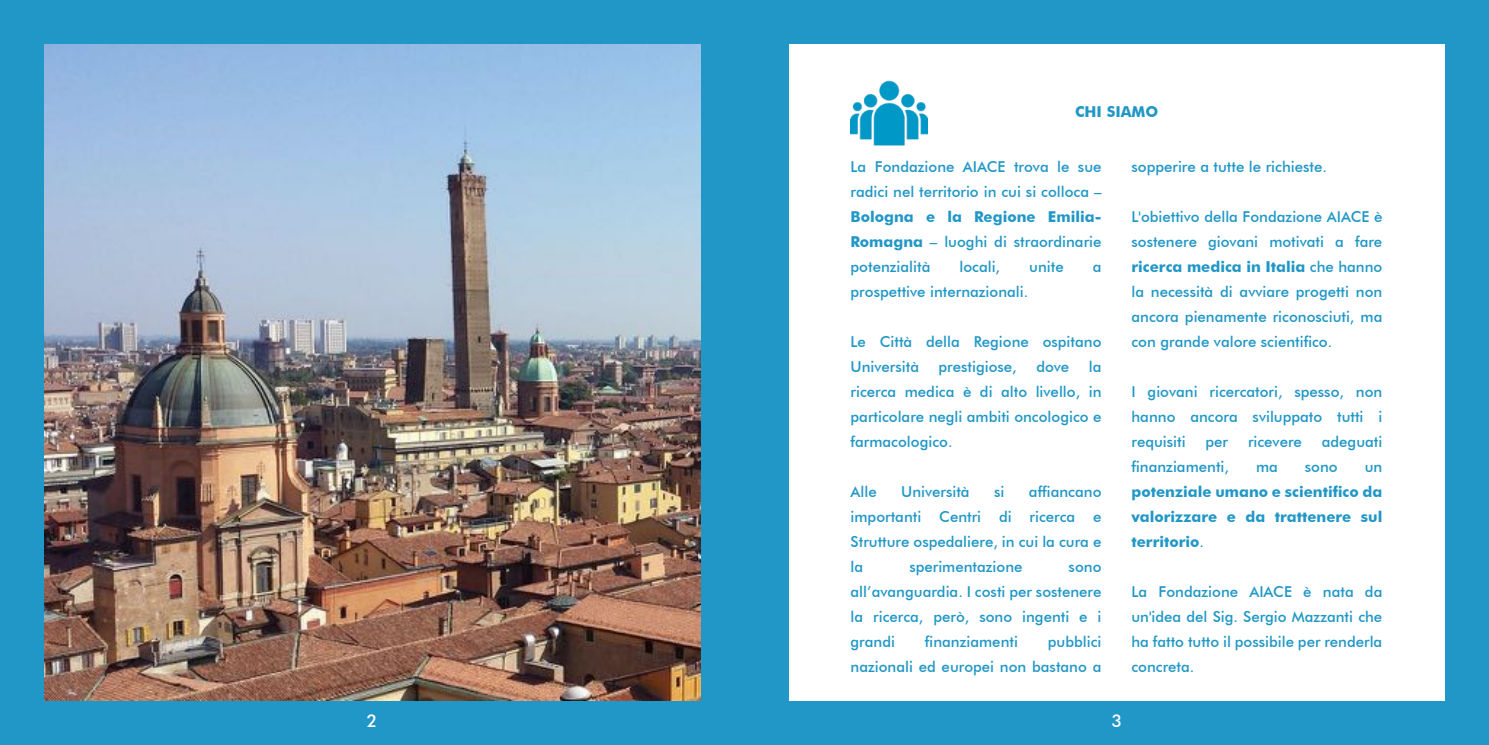
<style>
.page{position:relative;width:1489px;height:745px;background:#fff}
.page>*{position:absolute;margin:0;border:0;box-sizing:border-box;transform-origin:0 0}
.t1{font:500 17.5px "Futura BT";color:#fff}
.t2{font:500 15px/25px "Futura BT";color:#2097c6;text-align:justify}
.t3{font:700 15px/25px "Futura BT";color:#2097c6;text-align:justify}
.s1{font-weight:700}
.s2{font-weight:500}
</style>
<div class="page">
<div style="left:0;top:0;width:744px;height:744px;background:#2097c6"></div>
<div style="left:744px;top:0;width:744px;height:744px;background:#2097c6"></div>
<div style="left:789px;top:44px;width:655px;height:656px;background:#fff"></div>
<img style="left:850px;top:80px;width:77px;height:66px">
<img style="left:44px;top:44px;width:656px;height:656px">
<p class="t3" style="left:1075px;top:99px;width:85px">CHI SIAMO</p>
<p class="t2" style="left:850px;top:154px;width:252px">La Fondazione AIACE trova le sue radici nel territorio in cui si colloca –</p>
<p class="t2" style="left:850px;top:204px;width:252px"><span class="s1">Bologna e la Regione Emilia-Romagna</span> – luoghi di straordinarie potenzialità</p>
<p class="t2" style="left:959px;top:254px;width:42px">locali,</p>
<p class="t2" style="left:1029px;top:254px;width:36px">unite</p>
<p class="t2" style="left:1092px;top:254px;width:10px">a</p>
<p class="t2" style="left:850px;top:279px;width:179px">prospettive internazionali.</p>
<p class="t2" style="left:850px;top:329px;width:252px">Le Città della Regione ospitano<br>Università</p>
<p class="t2" style="left:850px;top:354px;width:252px;text-indent:238px">la ricerca medica è di alto livello, in particolare negli ambiti oncologico e farmacologico.</p>
<p class="t2" style="left:850px;top:479px;width:28px">Alle</p>
<p class="t2" style="left:901px;top:479px;width:70px">Università</p>
<p class="t2" style="left:994px;top:479px;width:12px">si</p>
<p class="t2" style="left:938px;top:354px;width:80px">prestigiose,</p>
<p class="t2" style="left:1036px;top:354px;width:34px">dove</p>
<p class="t2" style="left:850px;top:479px;width:252px;text-indent:178px">affiancano importanti Centri di ricerca e Strutture ospedaliere, in cui la cura e la</p>
<p class="t2" style="left:909px;top:554px;width:115px">sperimentazione</p>
<p class="t2" style="left:850px;top:554px;width:252px;text-indent:218px">sono all’avanguardia. I costi per sostenere la ricerca, però, sono ingenti e i grandi</p>
<p class="t2" style="left:924px;top:629px;width:94px">finanziamenti</p>
<p class="t2" style="left:850px;top:629px;width:252px;text-align:right">pubblici<br>nazionali ed europei non bastano a</p>
<p class="t2" style="left:1131px;top:154px;width:197px">sopperire a tutte le richieste.</p>
<p class="t2" style="left:1131px;top:204px;width:252px">L'obiettivo della Fondazione AIACE è sostenere giovani motivati a fare <span class="s1">ricerca medica in Italia</span> che hanno la necessità di avviare progetti non ancora pienamente riconosciuti, ma con grande valore scientifico.</p>
<p class="t2" style="left:1131px;top:379px;width:252px">I giovani ricercatori, spesso, non hanno ancora sviluppato tutti i requisiti</p>
<p class="t2" style="left:1205px;top:429px;width:24px">per</p>
<p class="t2" style="left:1247px;top:429px;width:55px">ricevere</p>
<p class="t2" style="left:1321px;top:429px;width:62px">adeguati</p>
<p class="t2" style="left:1131px;top:454px;width:99px">finanziamenti,</p>
<p class="t2" style="left:1255px;top:454px;width:23px">ma</p>
<p class="t2" style="left:1304px;top:454px;width:34px">sono</p>
<p class="t2" style="left:1364px;top:454px;width:19px">un</p>
<p class="t3" style="left:1131px;top:479px;width:252px">potenziale umano e scientifico da valorizzare e da trattenere sul territorio<span class="s2">.</span></p>
<p class="t2" style="left:1131px;top:579px;width:252px">La Fondazione AIACE è nata da un'idea del Sig. Sergio Mazzanti che ha fatto tutto il possibile per renderla concreta.</p>
<p class="t1" style="left:367px;top:710px;width:12px">2</p>
<p class="t1" style="left:1111px;top:710px;width:12px">3</p>
</div>
